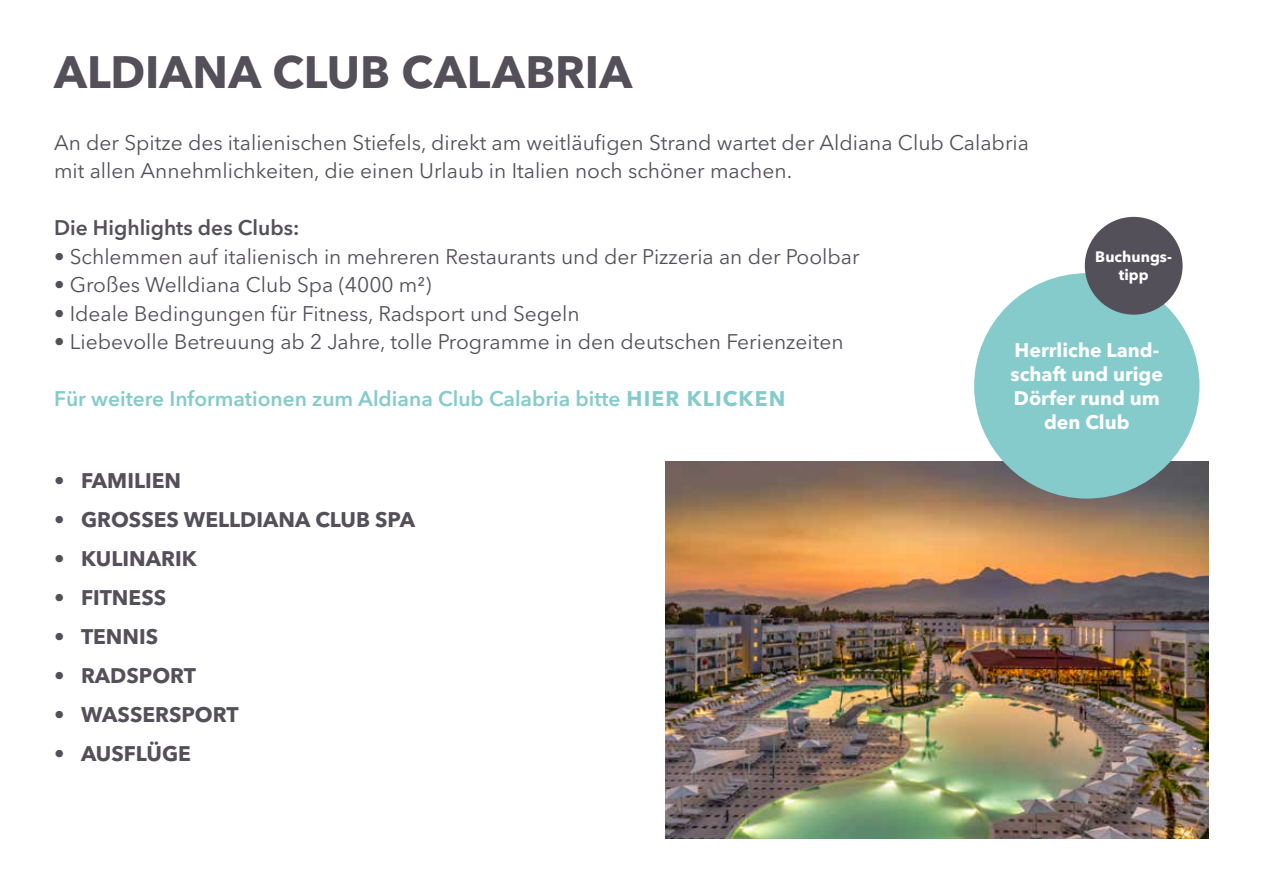
<style>
.page{position:relative;width:1263px;height:893px;background:#fff}
.page>*{position:absolute;margin:0;border:0;box-sizing:border-box;transform-origin:0 0}
.t1{font:700 45px "Avenir Next LT Pro";letter-spacing:.005em;color:#54505a}
.t2{font:21px/28.5px "Avenir Next LT Pro";color:#54505a}
.t3{font:700 21px "Avenir Next LT Pro";color:#54505a}
.t4{font:600 21px "Avenir Next LT Pro";color:#85cbcb}
.t5{font:600 21px "Avenir Next LT Pro";color:#54505a}
.t6{font:700 19.5px/24px "Avenir Next LT Pro";color:#fff;text-align:center}
.t7{font:700 15px/18px "Avenir Next LT Pro";color:#fff;text-align:center}
.s1{font-weight:700}
</style>
<div class="page">
<img style="left:665px;top:461px;width:544px;height:378px">
<div style="left:974px;top:273px;width:225px;height:226px;background:#85cbcb;border-radius:50%"></div>
<div style="left:1085px;top:217px;width:97px;height:98px;background:#54505a;border-radius:50%"></div>
<h1 class="t1" style="left:54px;top:45px;width:580px">ALDIANA CLUB CALABRIA</h1>
<p class="t2" style="left:54px;top:128px;width:976px">An der Spitze des italienischen Stiefels, direkt am weitläufigen Strand wartet der Aldiana Club Calabria mit allen Annehmlichkeiten, die einen Urlaub in Italien noch schöner machen.</p>
<p class="t5" style="left:54px;top:215px;width:247px">Die Highlights des Clubs:</p>
<p class="t2" style="left:54px;top:242px;width:807px">• Schlemmen auf italienisch in mehreren Restaurants und der Pizzeria an der Poolbar</p>
<p class="t2" style="left:54px;top:271px;width:379px">• Großes Welldiana Club Spa (4000 m²)</p>
<p class="t2" style="left:54px;top:299px;width:527px">• Ideale Bedingungen für Fitness, Radsport und Segeln</p>
<p class="t2" style="left:54px;top:328px;width:791px">• Liebevolle Betreuung ab 2 Jahre, tolle Programme in den deutschen Ferienzeiten</p>
<p class="t4" style="left:54px;top:386px;width:733px">Für weitere Informationen zum Aldiana Club Calabria bitte <span class="s1">HIER KLICKEN</span></p>
<p class="t7" style="left:1095px;top:248px;width:78px">Buchungs&shy;tipp</p>
<p class="t6" style="left:1010px;top:338px;width:154px">Herrliche Land&shy;schaft und urige<br>Dörfer rund um den Club</p>
<p class="t3" style="left:54px;top:468px;width:129px">• FAMILIEN</p>
<p class="t3" style="left:54px;top:507px;width:363px">• GROSSES WELLDIANA CLUB SPA</p>
<p class="t3" style="left:54px;top:546px;width:144px">• KULINARIK</p>
<p class="t3" style="left:54px;top:585px;width:114px">• FITNESS</p>
<p class="t3" style="left:54px;top:624px;width:106px">• TENNIS</p>
<p class="t3" style="left:54px;top:663px;width:144px">• RADSPORT</p>
<p class="t3" style="left:54px;top:702px;width:186px">• WASSERSPORT</p>
<p class="t3" style="left:54px;top:741px;width:138px">• AUSFLÜGE</p>
</div>
